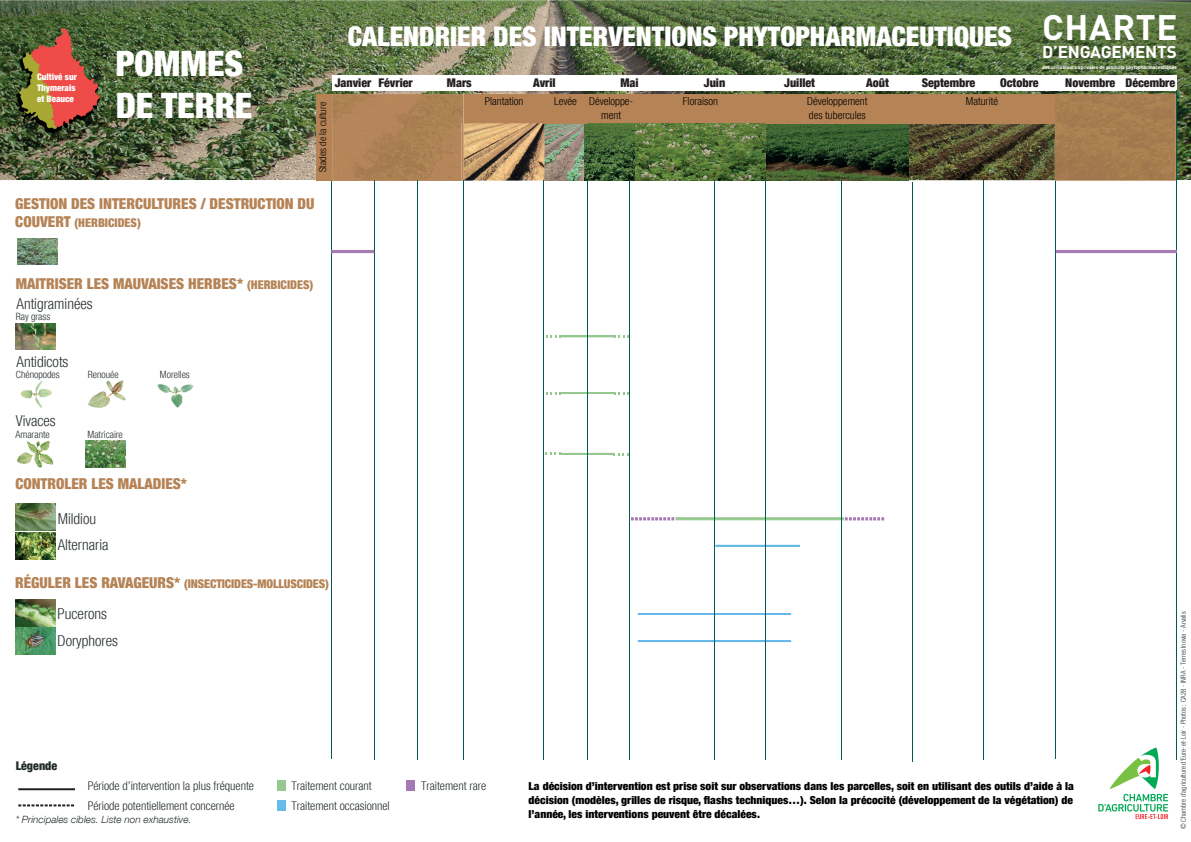
<style>
.page{position:relative;width:1191px;height:842px;background:#fff}
.page>*{position:absolute;margin:0;border:0;box-sizing:border-box;transform-origin:0 0}
.t1{font:900 condensed 35px/42px "Helvetica Neue";color:#fff}
.t2{font:700 35px "DIN Pro";letter-spacing:.02em;color:#fff}
.t3{font:900 condensed 27px "Helvetica Neue";color:#fff}
.t4{font:700 17px "DIN Pro";letter-spacing:-.01em;color:#fff}
.t5{font:900 condensed 15px "Helvetica Neue";color:#b58355}
.t6{font:300 condensed 15px "Helvetica Neue";color:#252c2c}
.t7{font:300 condensed 12px/20px "Helvetica Neue";color:#252c2c}
.t8{font:900 condensed 12px "Helvetica Neue";color:#231f20}
.t9{font:900 condensed 12px "Helvetica Neue";letter-spacing:-.01em;color:#b58355}
.t10{font:900 condensed 12px "Helvetica Neue";color:#252c2c}
.t11{font:900 condensed 11px/14px "Helvetica Neue";color:#000001;text-align:justify;scale:1.05 1}
.t12{font:300 condensed 11px/14px "Helvetica Neue";color:#000001}
.t13{font:300 condensed 10px "Helvetica Neue";color:#252c2c}
.t14{font:italic 300 10px "Helvetica Neue";color:#252c2c}
.t15{font:300 condensed 10px "Helvetica Neue";color:#000001}
.t16{font:900 condensed 9px/10.8px "Helvetica Neue";color:#fff}
.t17{font:300 condensed 7px "Helvetica Neue";color:#232c2b}
.t18{font:700 5px "DIN Pro";letter-spacing:-.01em;color:#fff}
.s1{font-size:15px}
.s2{font-size:12px}
</style>
<div class="page">
<img style="left:0;top:0;width:1191px;height:180px">
<img style="left:765px;top:123px;width:144px;height:57px">
<img style="left:909px;top:123px;width:145px;height:57px">
<img style="left:16px;top:504px;width:40px;height:55px">
<img style="left:544px;top:123px;width:41px;height:57px">
<img style="left:585px;top:123px;width:50px;height:57px">
<img style="left:16px;top:323px;width:40px;height:27px">
<div style="left:464px;top:94px;width:80px;height:29px;background:#b58355"></div>
<img style="left:461px;top:123px;width:83px;height:58px">
<img style="left:635px;top:123px;width:130px;height:58px">
<img style="left:85px;top:441px;width:40px;height:26px">
<img style="left:17px;top:441px;width:37px;height:26px">
<img style="left:20px;top:381px;width:32px;height:27px">
<img style="left:88px;top:381px;width:37px;height:27px">
<img style="left:157px;top:384px;width:37px;height:24px">
<img style="left:13px;top:28px;width:93px;height:110px">
<div style="left:757px;top:75px;width:85px;height:15px;background:#fff"></div>
<div style="left:672px;top:75px;width:85px;height:15px;background:#fff"></div>
<div style="left:587px;top:75px;width:85px;height:16px;background:#fff"></div>
<div style="left:502px;top:75px;width:85px;height:15px;background:#fff"></div>
<div style="left:417px;top:75px;width:85px;height:15px;background:#fff"></div>
<div style="left:374px;top:75px;width:43px;height:15px;background:#fff"></div>
<div style="left:765px;top:94px;width:144px;height:29px;background:#b58355"></div>
<div style="left:909px;top:94px;width:145px;height:29px;background:#b58355"></div>
<div style="left:587px;top:94px;width:48px;height:29px;background:#b58355"></div>
<div style="left:544px;top:94px;width:43px;height:29px;background:#b58355"></div>
<hr style="left:1054px;top:180px;width:1px;height:579px;background:#025955">
<svg style="left:546px;top:335px;width:15px;height:3px"></svg>
<svg style="left:546px;top:392px;width:15px;height:2px"></svg>
<svg style="left:545px;top:453px;width:15px;height:2px"></svg>
<svg style="left:614px;top:335px;width:15px;height:3px"></svg>
<svg style="left:615px;top:392px;width:14px;height:2px"></svg>
<svg style="left:614px;top:453px;width:14px;height:2px"></svg>
<div style="left:675px;top:517px;width:169px;height:3px;background:#95c88e;border:1px solid #95c88e"></div>
<div style="left:561px;top:335px;width:54px;height:2px;border:1px solid #95c88e"></div>
<div style="left:561px;top:392px;width:54px;height:2px;border:1px solid #95c88e"></div>
<div style="left:560px;top:453px;width:54px;height:2px;border:1px solid #95c88e"></div>
<div style="left:715px;top:545px;width:84px;height:2px;border:1px solid #67bae8"></div>
<div style="left:638px;top:613px;width:153px;height:2px;border:1px solid #67bae8"></div>
<div style="left:638px;top:640px;width:153px;height:2px;border:1px solid #67bae8"></div>
<div style="left:635px;top:94px;width:130px;height:29px;background:#b58355"></div>
<div style="left:842px;top:75px;width:71px;height:15px;background:#fff"></div>
<div style="left:913px;top:75px;width:71px;height:15px;background:#fff"></div>
<div style="left:984px;top:75px;width:70px;height:15px;background:#fff"></div>
<div style="left:1054px;top:75px;width:71px;height:15px;background:#fff"></div>
<div style="left:1123px;top:75px;width:54px;height:15px;background:#fff"></div>
<div style="left:332px;top:75px;width:42px;height:15px;background:#fff"></div>
<div style="left:1054px;top:94px;width:121px;height:86px;background:#a67c4f"></div>
<img style="left:1054px;top:122px;width:1px;height:58px">
<svg style="left:1054px;top:180px;width:121px;height:1px"></svg>
<hr style="left:332px;top:180px;width:129px;height:1px;background:#bb8c61">
<img style="left:332px;top:94px;width:132px;height:86px">
<img style="left:461px;top:123px;width:3px;height:57px">
<hr style="left:331px;top:179px;width:1px;height:580px;background:#025955">
<hr style="left:417px;top:181px;width:1px;height:579px;background:#025955">
<hr style="left:587px;top:181px;width:1px;height:579px;background:#025955">
<hr style="left:543px;top:180px;width:1px;height:579px;background:#025955">
<hr style="left:983px;top:180px;width:1px;height:579px;background:#025955">
<hr style="left:1176px;top:91px;width:1px;height:669px;background:#025955">
<hr style="left:463px;top:180px;width:1px;height:579px;background:#025955">
<hr style="left:714px;top:181px;width:1px;height:579px;background:#025955">
<hr style="left:912px;top:182px;width:1px;height:579px;background:#025955">
<svg style="left:631px;top:517px;width:43px;height:3px"></svg>
<svg style="left:845px;top:517px;width:39px;height:3px"></svg>
<hr style="left:764px;top:181px;width:1px;height:579px;background:#025955">
<img style="left:17px;top:238px;width:40px;height:27px">
<hr style="left:629px;top:180px;width:1px;height:579px;background:#025955">
<hr style="left:841px;top:181px;width:1px;height:579px;background:#025955">
<hr style="left:374px;top:180px;width:1px;height:579px;background:#025955">
<img style="left:15px;top:600px;width:40px;height:54px">
<div style="left:316px;top:94px;width:16px;height:86px;background:#b58355"></div>
<div style="left:18px;top:788px;width:57px;height:2px;border:1px solid #231f20"></div>
<div style="left:277px;top:780px;width:9px;height:10px;background:#96c98f"></div>
<div style="left:277px;top:801px;width:9px;height:10px;background:#66bbe9"></div>
<div style="left:406px;top:780px;width:9px;height:10px;background:#a579b3"></div>
<svg style="left:18px;top:804px;width:56px;height:2px"></svg>
<hr style="left:1055px;top:250px;width:121px;height:3px;background:#a579b3">
<hr style="left:331px;top:250px;width:43px;height:3px;background:#a579b3">
<svg style="left:1098px;top:747px;width:70px;height:72px"></svg>
<h1 class="t2" style="left:1042px;top:3px;width:137px">CHARTE</h1>
<h3 class="t4" style="left:1042px;top:40px;width:136px">D’ENGAGEMENTS</h3>
<p class="t18" style="left:1042px;top:64px;width:136px">des utilisateurs agricoles de produits phytopharmaceutiques</p>
<h2 class="t3" style="left:348px;top:20px;width:666px">CALENDRIER DES INTERVENTIONS PHYTOPHARMACEUTIQUES</h2>
<h1 class="t1" style="left:116px;top:42px;width:138px">POMMES<br>DE TERRE</h1>
<p class="t16" style="left:37px;top:72px;width:41px">Cultivé sur<br>Thymerais et Beauce</p>
<p class="t8" style="left:378px;top:75px;width:36px">Février</p>
<p class="t8" style="left:447px;top:75px;width:26px">Mars</p>
<p class="t8" style="left:533px;top:75px;width:24px">Avril</p>
<p class="t8" style="left:620px;top:75px;width:20px">Mai</p>
<p class="t8" style="left:704px;top:75px;width:23px">Juin</p>
<p class="t8" style="left:784px;top:75px;width:32px">Juillet</p>
<p class="t8" style="left:335px;top:75px;width:38px">Janvier</p>
<p class="t8" style="left:866px;top:75px;width:24px">Août</p>
<p class="t8" style="left:921px;top:75px;width:55px">Septembre</p>
<p class="t8" style="left:1000px;top:75px;width:40px">Octobre</p>
<p class="t8" style="left:1065px;top:75px;width:111px">Novembre Décembre</p>
<p class="t12" style="left:554px;top:94px;width:24px">Levée</p>
<p class="t12" style="left:683px;top:94px;width:37px">Floraison</p>
<p class="t12" style="left:589px;top:94px;width:46px">Développe-</p>
<p class="t12" style="left:966px;top:94px;width:34px">Maturité</p>
<p class="t12" style="left:601px;top:108px;width:21px">ment</p>
<p class="t12" style="left:807px;top:94px;width:62px">Développement des tubercules</p>
<p class="t12" style="left:485px;top:94px;width:40px">Plantation</p>
<p class="t15" style="left:317px;top:172px;width:72px;rotate:-90deg">Stades de la culture</p>
<h3 class="t5" style="left:15px;top:194px;width:301px">GESTION DES INTERCULTURES / DESTRUCTION DU</h3>
<p class="t9" style="left:15px;top:215px;width:127px"><span class="s1">COUVERT</span> (HERBICIDES)</p>
<h3 class="t5" style="left:16px;top:274px;width:299px">MAITRISER LES MAUVAISES HERBES* <span class="s2">(HERBICIDES)</span></h3>
<h3 class="t6" style="left:17px;top:295px;width:78px">Antigraminées</h3>
<p class="t13" style="left:16px;top:311px;width:36px">Ray grass</p>
<h3 class="t6" style="left:17px;top:353px;width:53px">Antidicots</h3>
<p class="t13" style="left:16px;top:368px;width:45px">Chénopodes</p>
<p class="t13" style="left:88px;top:368px;width:32px">Renouée</p>
<p class="t13" style="left:160px;top:368px;width:31px">Morelles</p>
<h3 class="t6" style="left:16px;top:412px;width:41px">Vivaces</h3>
<p class="t13" style="left:15px;top:428px;width:36px">Amarante</p>
<p class="t13" style="left:87px;top:428px;width:37px">Matricaire</p>
<h3 class="t5" style="left:15px;top:474px;width:173px">CONTROLER LES MALADIES*</h3>
<h3 class="t6" style="left:58px;top:510px;width:40px">Mildiou</h3>
<h3 class="t6" style="left:58px;top:536px;width:52px">Alternaria</h3>
<p class="t9" style="left:15px;top:576px;width:315px"><span class="s1">RÉGULER LES RAVAGEURS*</span> (INSECTICIDES-MOLLUSCIDES)</p>
<h3 class="t6" style="left:58px;top:605px;width:51px">Pucerons</h3>
<p class="t17" style="left:1179px;top:829px;width:219px;rotate:-90deg">© Chambre d’agriculture d’Eure-et-Loir - Photos : CA28 - INRA - Terres Inovia - Arvalis</p>
<h3 class="t6" style="left:58px;top:632px;width:62px">Doryphores</h3>
<p class="t10" style="left:16px;top:759px;width:43px">Légende</p>
<p class="t7" style="left:88px;top:776px;width:168px">Période d’intervention la plus fréquente<br>Période potentiellement concernée</p>
<p class="t7" style="left:291px;top:776px;width:82px">Traitement courant</p>
<p class="t7" style="left:421px;top:776px;width:67px">Traitement rare</p>
<p class="t11" style="left:528px;top:779px;width:521px">La décision d’intervention est prise soit sur observations dans les parcelles, soit en utilisant des outils d’aide à la décision (modèles, grilles de risque, flashs techniques…). Selon la précocité (développement de la végétation) de l’année, les interventions peuvent être décalées.</p>
<p class="t7" style="left:291px;top:796px;width:100px">Traitement occasionnel</p>
<p class="t14" style="left:16px;top:814px;width:177px">* Principales cibles. Liste non exhaustive.</p>
</div>
